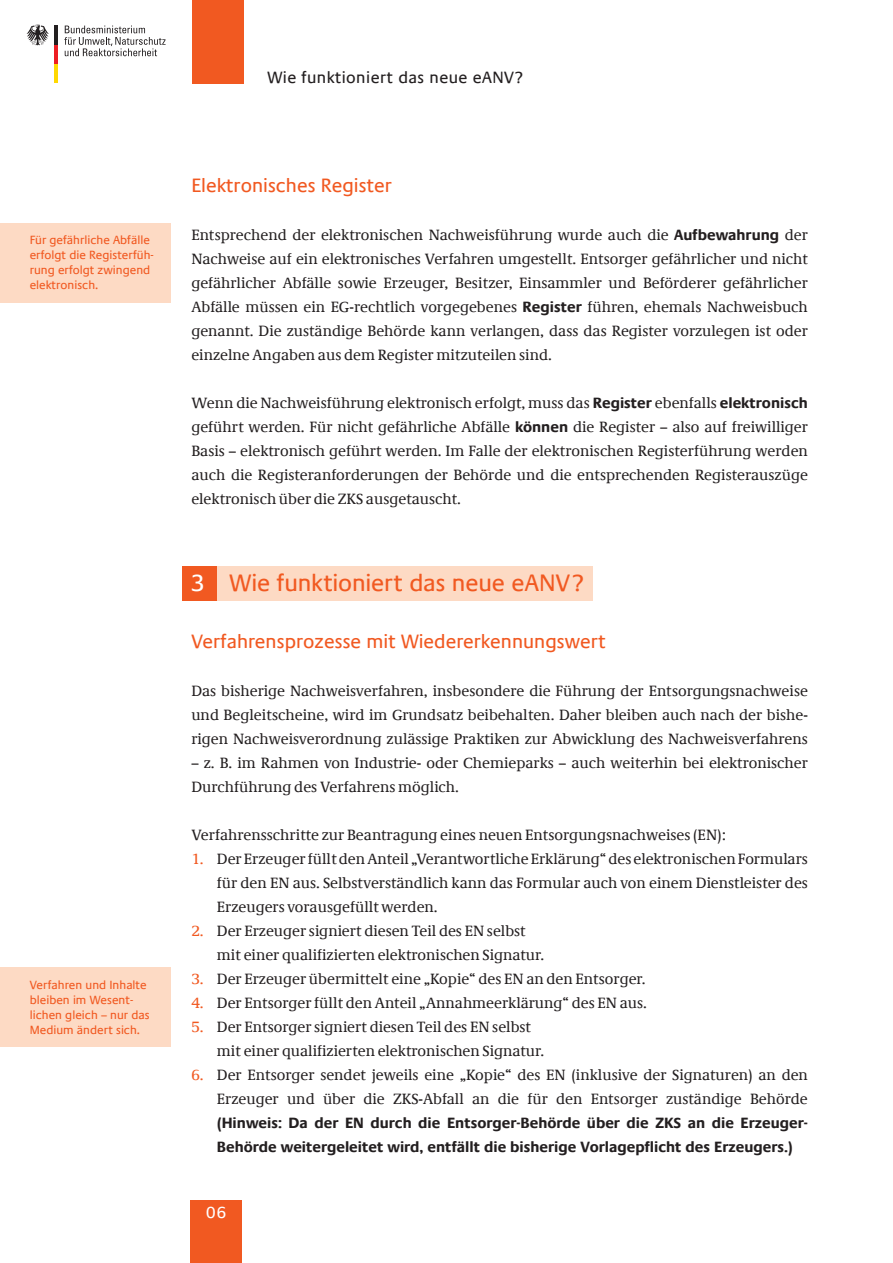
<style>
.page{position:relative;width:893px;height:1263px;background:#fff}
.page>*{position:absolute;margin:0;border:0;box-sizing:border-box;transform-origin:0 0}
.t1{font:24px "Praxis Com";letter-spacing:-.005em;color:#f15921}
.t2{font:19.5px "Praxis Com";color:#f15921}
.t3{font:16.5px "Praxis Com";letter-spacing:.025em;color:#231f20}
.t4{font:16.5px "Praxis Com";color:#fff}
.t5{font:15px/24px "Demos Com";color:#231f20;text-align:justify}
.t6{font:700 15px/24px "Praxis Com";color:#231f20}
.t7{font:12px/15px "Praxis Com";color:#f15921}
.s1{font-family:"Praxis Com";font-weight:700}
.s2{color:#fff}
.s3{color:#f15921}
</style>
<div class="page">
<div style="left:191px;top:1200px;width:51px;height:63px;background:#f15921"></div>
<svg style="left:64px;top:26px;width:102px;height:30px"></svg>
<hr style="left:55px;top:64px;width:3px;height:19px;background:#ffd801">
<hr style="left:55px;top:45px;width:3px;height:19px;background:#ee1d23">
<hr style="left:55px;top:26px;width:3px;height:19px;background:#231f20">
<svg style="left:27px;top:25px;width:22px;height:20px"></svg>
<div style="left:192px;top:0;width:51px;height:83px;background:#f15921"></div>
<div style="left:0;top:223px;width:170px;height:79px;background:#fddac4"></div>
<div style="left:183px;top:566px;width:409px;height:34px;background:#fddac4"></div>
<div style="left:183px;top:566px;width:34px;height:34px;background:#f15921"></div>
<div style="left:0;top:967px;width:170px;height:79px;background:#fddac4"></div>
<p class="t7" style="left:30px;top:233px;width:125px">Für gefährliche Abfälle erfolgt die Registerfüh&shy;rung erfolgt zwingend elektronisch.</p>
<p class="t7" style="left:30px;top:977px;width:121px">Verfahren und Inhalte bleiben im Wesent&shy;lichen gleich – nur das<br>Medium ändert sich.</p>
<p class="t3" style="left:267px;top:68px;width:257px">Wie funktioniert das neue eANV?</p>
<h2 class="t2" style="left:191px;top:174px;width:202px">Elektronisches Register</h2>
<p class="t5" style="left:191px;top:223px;width:618px">Entsprechend der elektronischen Nachweisführung wurde auch die <span class="s1">Aufbewahrung</span> der Nachweise auf ein elektronisches Verfahren umgestellt. Entsorger gefährlicher und nicht gefährlicher Abfälle sowie Erzeuger, Besitzer, Einsammler und Beförderer gefährlicher Abfälle müssen ein EG-rechtlich vorgegebenes <span class="s1">Register</span> führen, ehemals Nachweisbuch genannt. Die zuständige Behörde kann verlangen, dass das Register vorzulegen ist oder einzelne Angaben aus dem Register mitzuteilen sind.</p>
<p class="t5" style="left:191px;top:391px;width:618px">Wenn die Nachweisführung elektronisch erfolgt, muss das <span class="s1">Register</span> ebenfalls <span class="s1">elektronisch </span>geführt werden. Für nicht gefährliche Abfälle <span class="s1">können</span> die Register – also auf freiwilliger Basis – elektronisch geführt werden. Im Falle der elektronischen Registerführung werden auch die Registeranforderungen der Behörde und die entsprechenden Registerauszüge elektronisch über die ZKS ausgetauscht.</p>
<h1 class="t1" style="left:191px;top:569px;width:395px"><span class="s2">3</span> Wie funktioniert das neue eANV?</h1>
<h2 class="t2" style="left:191px;top:630px;width:416px">Verfahrensprozesse mit Wiedererkennungswert</h2>
<p class="t5" style="left:191px;top:679px;width:618px">Das bisherige Nachweisverfahren, insbesondere die Führung der Entsorgungsnachweise und Begleitscheine, wird im Grundsatz beibehalten. Daher bleiben auch nach der bishe&shy;rigen Nachweisverordnung zulässige Praktiken zur Abwicklung des Nachweisverfahrens</p>
<p class="t5" style="left:191px;top:751px;width:618px">– z. B. im Rahmen von Industrie- oder Chemieparks – auch weiterhin bei elektronischer<br>Durchführung des Verfahrens möglich.</p>
<p class="t5" style="left:191px;top:823px;width:536px">Verfahrensschritte zur Beantragung eines neuen Entsorgungsnachweises (EN):</p>
<p class="t5" style="left:217px;top:847px;width:593px;text-indent:-26px"><span class="s3">1.</span> Der Erzeuger füllt den Anteil „Verantwortliche Erklärung“ des elektronischen Formulars für den EN aus. Selbstverständlich kann das Formular auch von einem Dienstleister des Erzeugers vorausgefüllt werden.</p>
<p class="t5" style="left:217px;top:919px;width:329px;text-indent:-26px"><span class="s3">2.</span> Der Erzeuger signiert diesen Teil des EN selbst mit einer qualifizierten elektronischen Signatur.</p>
<p class="t5" style="left:191px;top:967px;width:456px"><span class="s3">3.</span> Der Erzeuger übermittelt eine „Kopie“ des EN an den Entsorger.</p>
<p class="t5" style="left:191px;top:991px;width:457px"><span class="s3">4.</span> Der Entsorger füllt den Anteil „Annahmeerklärung“ des EN aus.</p>
<p class="t5" style="left:217px;top:1015px;width:329px;text-indent:-26px"><span class="s3">5.</span> Der Entsorger signiert diesen Teil des EN selbst mit einer qualifizierten elektronischen Signatur.</p>
<p class="t5" style="left:191px;top:1063px;width:618px;text-align:right"><span class="s3">6.</span> Der Entsorger sendet jeweils eine „Kopie“ des EN (inklusive der Signaturen) an den<br>Erzeuger und über die ZKS-Abfall an die für den Entsorger zuständige Behörde</p>
<p class="t6" style="left:217px;top:1111px;width:593px">(Hinweis: Da der EN durch die Entsorger-Behörde über die ZKS an die Erzeuger-<br>Behörde weitergeleitet wird, entfällt die bisherige Vorlagepflicht des Erzeugers.)</p>
<p class="t4" style="left:206px;top:1203px;width:22px">06</p>
</div>
